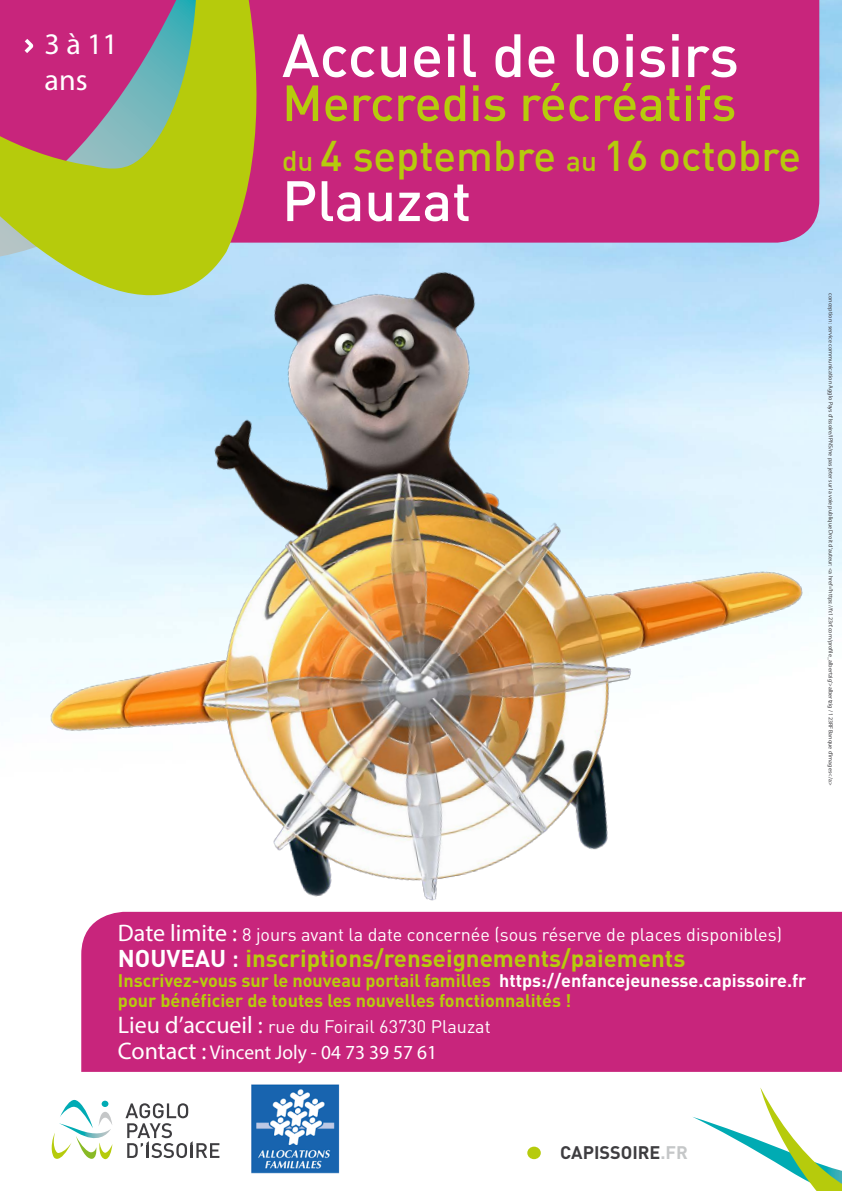
<style>
.page{position:relative;width:842px;height:1191px;background:#fff}
.page>*{position:absolute;margin:0;border:0;box-sizing:border-box;transform-origin:0 0}
.t1{font:500 60px "DIN";color:#fff}
.t2{font:500 56px "DIN";color:#fff}
.t3{font:500 50px "DIN";color:#b6cb0c}
.t4{font:500 42px "DIN";color:#b6cb0c}
.t5{font:30px/36px "Myriad Pro";color:#fff}
.t6{font:700 24px "DIN";color:#b6cb0c}
.t7{font:20px "Myriad Pro";color:#fff}
.t8{font:700 18px/20px "DIN";color:#b6cb0c}
.t9{font:18px "DIN";color:#fff}
.t10{font:700 18px "DIN";color:#3e3d40}
.t11{font:6px "Myriad Pro";color:#3e3d40}
.s1{font-size:28px}
.s2{font-family:"Myriad Pro";font-size:24px}
.s3{color:#fff}
.s4{font-family:"Orev Edge";font-size:30px;color:#fff}
.s5{font-size:24px}
.s6{color:#c5c7c8}
</style>
<div class="page">
<img style="left:0;top:187px;width:842px;height:714px">
<div style="left:308px;top:0;width:511px;height:243px;background:#c8257c"></div>
<svg style="left:0;top:0;width:308px;height:303px;background:#b48e61"></svg>
<div style="left:81px;top:911px;width:761px;height:160px;background:#c8257c"></div>
<svg style="left:74px;top:1071px;width:618px;height:89px"></svg>
<svg style="left:125px;top:1103px;width:94px;height:55px"></svg>
<svg style="left:51px;top:1100px;width:61px;height:59px"></svg>
<svg style="left:692px;top:1056px;width:150px;height:135px"></svg>
<div style="left:527px;top:1146px;width:14px;height:13px;background:#b6cb0c;border-radius:50%"></div>
<img style="left:242px;top:1077px;width:105px;height:97px">
<svg style="left:25px;top:39px;width:8px;height:14px"></svg>
<h3 class="t5" style="left:45px;top:25px;width:75px">3 à 11 ans</h3>
<h1 class="t1" style="left:282px;top:17px;width:458px">Accueil de loisirs</h1>
<h3 class="t3" style="left:282px;top:71px;width:456px">Mercredis récréatifs</h3>
<h3 class="t4" style="left:282px;top:129px;width:520px"><span class="s1">du</span> 4 septembre <span class="s1">au</span> 16 octobre</h3>
<h2 class="t2" style="left:282px;top:165px;width:191px">Plauzat</h2>
<p class="t11" style="left:835px;top:293px;width:493px;rotate:90deg">conception : service communication Agglo Pays d’Issoire/IPNS/ne pas jeter sur la voie publique Droit d’auteur: &lt;a href=’https://fr.123rf.com/profile_albertzig’&gt;albertzig / 123RF Banque d’images&lt;/a&gt;</p>
<h3 class="t9" style="left:118px;top:922px;width:666px"><span class="s2">Date limite :</span> 8 jours avant la date concernée (sous réserve de places disponibles)</h3>
<h3 class="t6" style="left:118px;top:942px;width:569px"><span class="s3">NOUVEAU</span> <span class="s4">:</span> inscriptions/renseignements/paiements</h3>
<h3 class="t8" style="left:118px;top:969px;width:690px">Inscrivez-vous sur le nouveau portail familles <span class="s3">https://enfancejeunesse.capissoire.fr </span>pour bénéficier de toutes les nouvelles fonctionnalités !</h3>
<h3 class="t9" style="left:118px;top:1014px;width:374px"><span class="s2">Lieu d’accueil :</span> rue du Foirail 63730 Plauzat</h3>
<h3 class="t7" style="left:118px;top:1039px;width:321px"><span class="s5">Contact :</span> Vincent Joly - 04 73 39 57 61</h3>
<h3 class="t10" style="left:560px;top:1140px;width:129px">CAPISSOIRE<span class="s6">.FR</span></h3>
</div>
